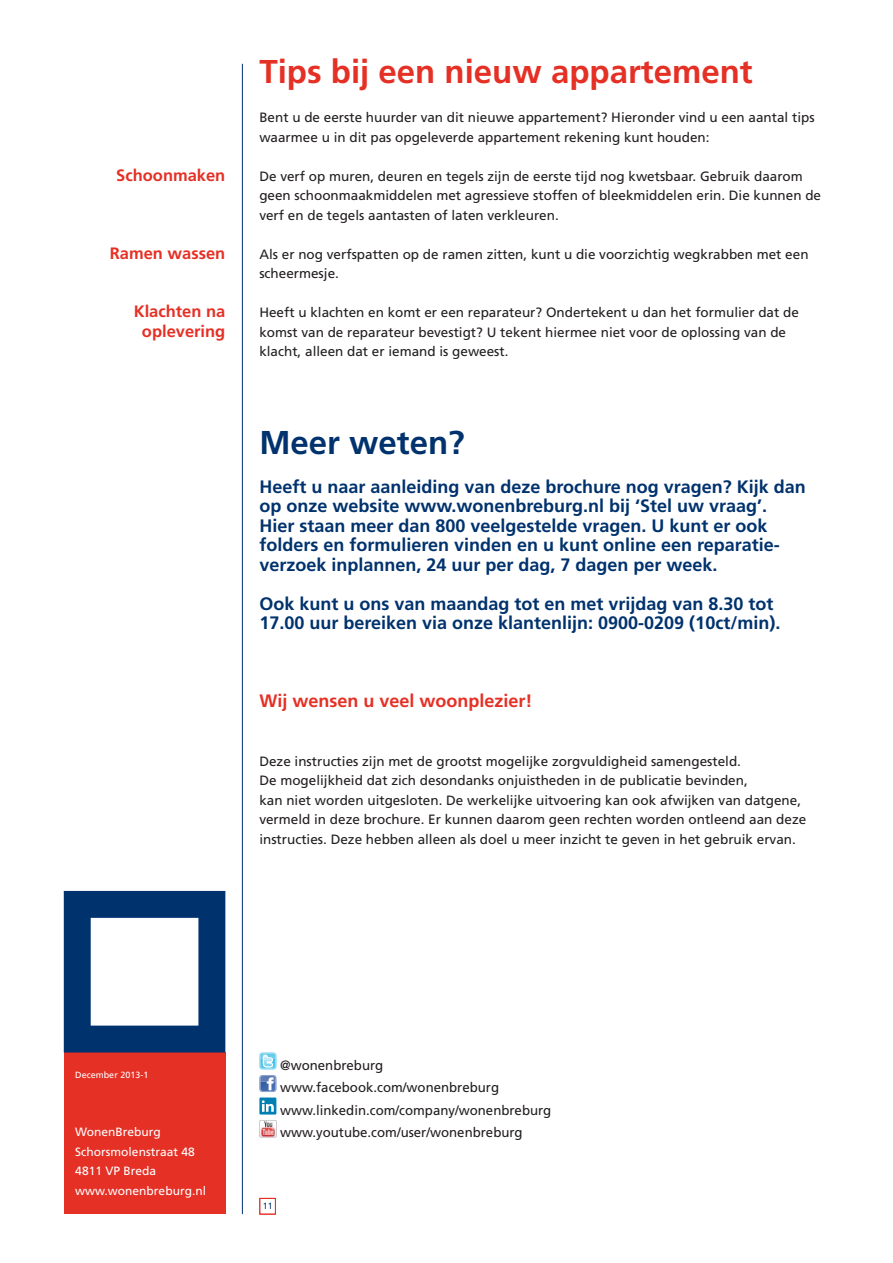
<style>
.page{position:relative;width:893px;height:1263px;background:#fff}
.page>*{position:absolute;margin:0;border:0;box-sizing:border-box;transform-origin:0 0}
.t1{font:700 33px "Frutiger";color:#e53025}
.t2{font:700 33px "Frutiger";color:#00326d}
.t3{font:700 18px/19.5px "Frutiger";color:#00326d}
.t4{font:700 18px "Frutiger";color:#e53025}
.t5{font:700 16.5px/19.5px "Frutiger";color:#e53025;text-align:center}
.t6{font:13.5px/19.5px "Frutiger";color:#231f20}
.t7{font:12px/19.5px "Frutiger";color:#fff}
.t8{font:9px "Frutiger";color:#fff}
.t9{font:9px "Frutiger";color:#00326d}
</style>
<div class="page">
<svg style="left:259px;top:1052px;width:17px;height:17px"></svg>
<svg style="left:259px;top:1075px;width:17px;height:17px"></svg>
<div style="left:259px;top:1097px;width:17px;height:17px;background:#007fb2"></div>
<svg style="left:262px;top:1100px;width:12px;height:12px"></svg>
<img style="left:259px;top:1120px;width:17px;height:17px">
<div style="left:259px;top:1198px;width:17px;height:16px;background:#fff;border:1px solid #e53025"></div>
<hr style="left:242px;top:64px;width:1px;height:1150px;background:#00326d">
<div style="left:64px;top:1052px;width:161px;height:162px;background:#e53025"></div>
<svg style="left:64px;top:891px;width:161px;height:161px"></svg>
<p class="t5" style="left:116px;top:165px;width:111px">Schoonmaken</p>
<p class="t5" style="left:110px;top:243px;width:117px">Ramen wassen</p>
<p class="t5" style="left:134px;top:302px;width:93px">Klachten na oplevering</p>
<h1 class="t1" style="left:259px;top:52px;width:495px">Tips bij een nieuw appartement</h1>
<p class="t6" style="left:259px;top:108px;width:557px">Bent u de eerste huurder van dit nieuwe appartement? Hieronder vind u een aantal tips waarmee u in dit pas opgeleverde appartement rekening kunt houden:</p>
<p class="t6" style="left:259px;top:166px;width:563px">De verf op muren, deuren en tegels zijn de eerste tijd nog kwetsbaar. Gebruik daarom geen schoonmaakmiddelen met agressieve stoffen of bleekmiddelen erin. Die kunnen de verf en de tegels aantasten of laten verkleuren.</p>
<p class="t6" style="left:259px;top:244px;width:551px">Als er nog verfspatten op de ramen zitten, kunt u die voorzichtig wegkrabben met een scheermesje.</p>
<p class="t6" style="left:259px;top:303px;width:541px">Heeft u klachten en komt er een reparateur? Ondertekent u dan het formulier dat de komst van de reparateur bevestigt? U tekent hiermee niet voor de oplossing van de klacht, alleen dat er iemand is geweest.</p>
<h1 class="t2" style="left:259px;top:423px;width:207px">Meer weten?</h1>
<p class="t3" style="left:259px;top:477px;width:548px">Heeft u naar aanleiding van deze brochure nog vragen? Kijk dan op onze website www.wonenbreburg.nl bij ‘Stel uw vraag’.<br>Hier staan meer dan 800 veelgestelde vragen. U kunt er ook folders en formulieren vinden en u kunt online een reparatie&shy;verzoek inplannen, 24 uur per dag, 7 dagen per week.</p>
<h2 class="t3" style="left:259px;top:594px;width:522px">Ook kunt u ons van maandag tot en met vrijdag van 8.30 tot<br>17.00 uur bereiken via onze klantenlijn: 0900-0209 (10ct/min).</h2>
<h2 class="t4" style="left:259px;top:690px;width:275px">Wij wensen u veel woonplezier!</h2>
<p class="t6" style="left:259px;top:751px;width:548px">Deze instructies zijn met de grootst mogelijke zorgvuldigheid samengesteld.<br>De mogelijkheid dat zich desondanks onjuistheden in de publicatie bevinden,<br>kan niet worden uitgesloten. De werkelijke uitvoering kan ook afwijken van datgene, vermeld in deze brochure. Er kunnen daarom geen rechten worden ontleend aan deze instructies. Deze hebben alleen als doel u meer inzicht te geven in het gebruik ervan.</p>
<p class="t8" style="left:75px;top:1069px;width:75px">December 2013-1</p>
<p class="t7" style="left:75px;top:1122px;width:132px">WonenBreburg<br>Schorsmolenstraat 48<br>4811 VP Breda www.wonenbreburg.nl</p>
<p class="t6" style="left:280px;top:1053px;width:273px;line-height:22.5px">@wonenbreburg www.facebook.com/wonenbreburg www.linkedin.com/company/wonenbreburg www.youtube.com/user/wonenbreburg</p>
<p class="t9" style="left:263px;top:1201px;width:12px">11</p>
</div>
